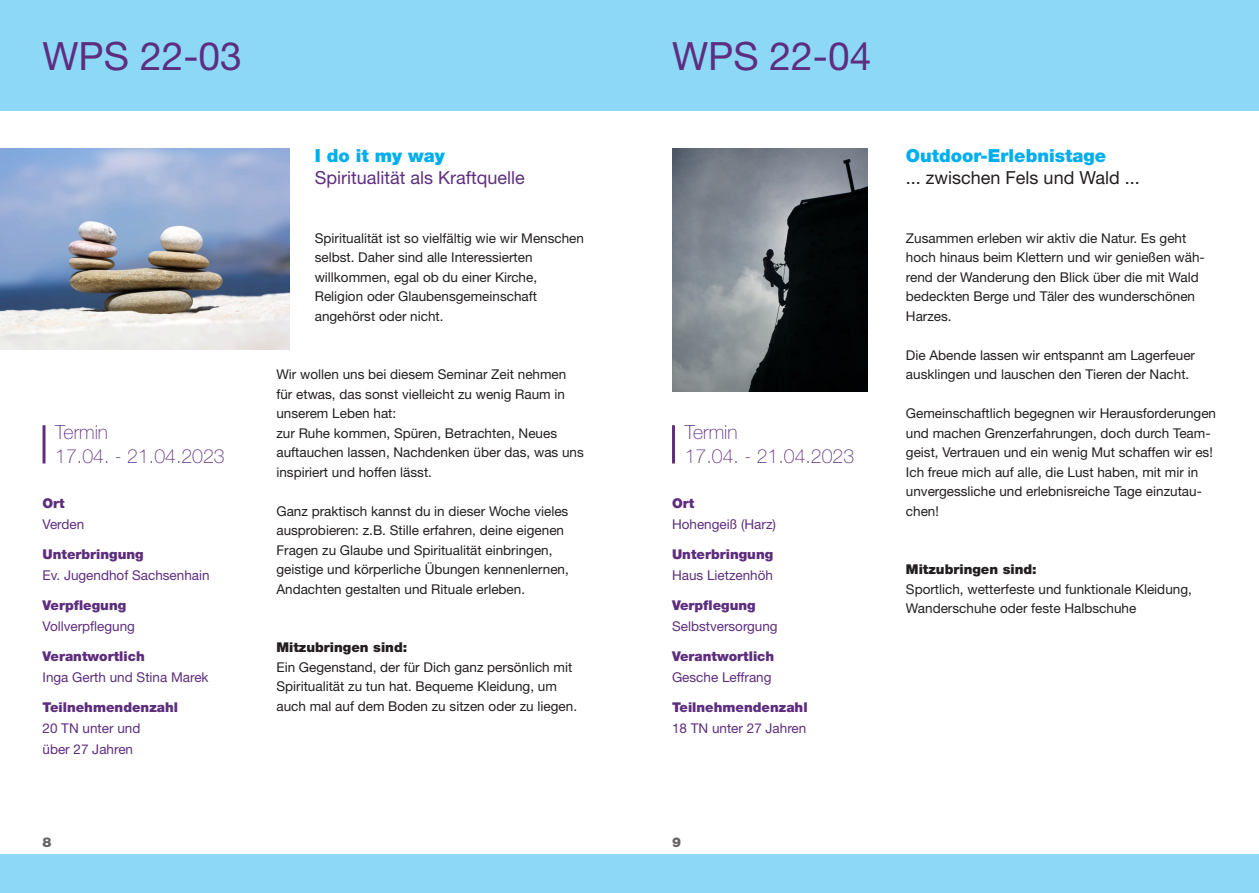
<style>
.page{position:relative;width:1259px;height:893px;background:#fff}
.page>*{position:absolute;margin:0;border:0;box-sizing:border-box;transform-origin:0 0}
.t1{font:39px "Helvetica Neue LT Std";color:#5e2e7e}
.t2{font:100 19.5px "Helvetica Neue LT Std";color:#5e2e7e}
.t3{font:900 18px "Helvetica Neue LT Std";color:#00aeef}
.t4{font:18px "Helvetica Neue LT Std";color:#5e2e7e}
.t5{font:18px "Helvetica Neue LT Std";color:#231f20}
.t6{font:13.5px/19.5px "Helvetica Neue LT Std";color:#231f20}
.t7{font:13.5px/21px "Helvetica Neue LT Std";color:#5e2e7e}
.t8{font:900 13.5px "Helvetica Neue LT Std";color:#5e2e7e}
.t9{font:900 13.5px "Helvetica Neue LT Std";color:#231f20}
</style>
<div class="page">
<div style="left:0;top:0;width:1259px;height:111px;background:#8dd7f7"></div>
<img style="left:0;top:149px;width:290px;height:201px">
<img style="left:672px;top:149px;width:195px;height:242px">
<hr style="left:43px;top:425px;width:3px;height:38px;background:#5e2e7e">
<hr style="left:672px;top:425px;width:3px;height:38px;background:#5e2e7e">
<div style="left:0;top:855px;width:1259px;height:38px;background:#8dd7f7"></div>
<p class="t1" style="left:43px;top:33px;width:201px">WPS 22-03</p>
<p class="t1" style="left:672px;top:33px;width:201px">WPS 22-04</p>
<p class="t3" style="left:315px;top:145px;width:132px">I do it my way</p>
<p class="t4" style="left:315px;top:167px;width:212px">Spiritualität als Kraftquelle</p>
<p class="t2" style="left:55px;top:421px;width:54px">Termin</p>
<p class="t2" style="left:55px;top:445px;width:171px">17.04. - 21.04.2023</p>
<p class="t8" style="left:43px;top:495px;width:24px">Ort</p>
<p class="t7" style="left:43px;top:514px;width:43px">Verden</p>
<p class="t8" style="left:43px;top:546px;width:103px">Unterbringung</p>
<p class="t7" style="left:43px;top:565px;width:169px">Ev. Jugendhof Sachsenhain</p>
<p class="t8" style="left:43px;top:597px;width:85px">Verpflegung</p>
<p class="t7" style="left:43px;top:616px;width:94px">Vollverpflegung</p>
<p class="t8" style="left:43px;top:648px;width:104px">Verantwortlich</p>
<p class="t7" style="left:43px;top:667px;width:168px">Inga Gerth und Stina Marek</p>
<p class="t8" style="left:43px;top:699px;width:137px">Teilnehmendenzahl</p>
<p class="t7" style="left:43px;top:718px;width:99px">20 TN unter und über 27 Jahren</p>
<p class="t6" style="left:315px;top:228px;width:271px">Spiritualität ist so vielfältig wie wir Menschen selbst. Daher sind alle Interessierten willkommen, egal ob du einer Kirche, Religion oder Glaubensgemeinschaft angehörst oder nicht.</p>
<p class="t6" style="left:276px;top:364px;width:291px;text-align:justify">Wir wollen uns bei diesem Seminar Zeit nehmen für etwas, das sonst vielleicht zu wenig Raum in unserem Leben hat:</p>
<p class="t6" style="left:276px;top:423px;width:309px">zur Ruhe kommen, Spüren, Betrachten, Neues auftauchen lassen, Nachdenken über das, was uns inspiriert und hoffen lässt.</p>
<p class="t6" style="left:276px;top:501px;width:294px">Ganz praktisch kannst du in dieser Woche vieles ausprobieren: z.B. Stille erfahren, deine eigenen Fragen zu Glaube und Spiritualität einbringen, geistige und körperliche Übungen kennenlernen, Andachten gestalten und Rituale erleben.</p>
<p class="t9" style="left:276px;top:639px;width:132px">Mitzubringen sind:</p>
<p class="t6" style="left:276px;top:657px;width:302px">Ein Gegenstand, der für Dich ganz persönlich mit<br>Spiritualität zu tun hat. Bequeme Kleidung, um auch mal auf dem Boden zu sitzen oder zu liegen.</p>
<p class="t2" style="left:685px;top:421px;width:54px">Termin</p>
<p class="t2" style="left:685px;top:445px;width:171px">17.04. - 21.04.2023</p>
<p class="t8" style="left:672px;top:495px;width:24px">Ort</p>
<p class="t7" style="left:672px;top:514px;width:105px">Hohengeiß (Harz)</p>
<p class="t8" style="left:672px;top:546px;width:103px">Unterbringung</p>
<p class="t7" style="left:672px;top:565px;width:103px">Haus Lietzenhöh</p>
<p class="t8" style="left:672px;top:597px;width:85px">Verpflegung</p>
<p class="t7" style="left:672px;top:616px;width:107px">Selbstversorgung</p>
<p class="t8" style="left:672px;top:648px;width:104px">Verantwortlich</p>
<p class="t7" style="left:672px;top:667px;width:101px">Gesche Leffrang</p>
<p class="t8" style="left:672px;top:699px;width:137px">Teilnehmendenzahl</p>
<p class="t7" style="left:672px;top:718px;width:136px">18 TN unter 27 Jahren</p>
<p class="t9" style="left:43px;top:834px;width:11px">8</p>
<p class="t9" style="left:672px;top:834px;width:11px">9</p>
<p class="t3" style="left:906px;top:145px;width:201px">Outdoor-Erlebnistage</p>
<p class="t5" style="left:906px;top:167px;width:235px">... zwischen Fels und Wald ...</p>
<p class="t6" style="left:906px;top:228px;width:300px">Zusammen erleben wir aktiv die Natur. Es geht hoch hinaus beim Klettern und wir genießen wäh&shy;rend der Wanderung den Blick über die mit Wald bedeckten Berge und Täler des wunderschönen Harzes.</p>
<p class="t6" style="left:906px;top:345px;width:291px">Die Abende lassen wir entspannt am Lagerfeuer ausklingen und lauschen den Tieren der Nacht.</p>
<p class="t6" style="left:906px;top:403px;width:312px">Gemeinschaftlich begegnen wir Herausforderungen und machen Grenzerfahrungen, doch durch Team&shy;geist, Vertrauen und ein wenig Mut schaffen wir es!</p>
<p class="t6" style="left:906px;top:462px;width:297px">Ich freue mich auf alle, die Lust haben, mit mir in unvergessliche und erlebnisreiche Tage einzutau&shy;chen!</p>
<p class="t9" style="left:906px;top:561px;width:132px">Mitzubringen sind:</p>
<p class="t6" style="left:906px;top:579px;width:287px">Sportlich, wetterfeste und funktionale Kleidung,<br>Wanderschuhe oder feste Halbschuhe</p>
</div>
